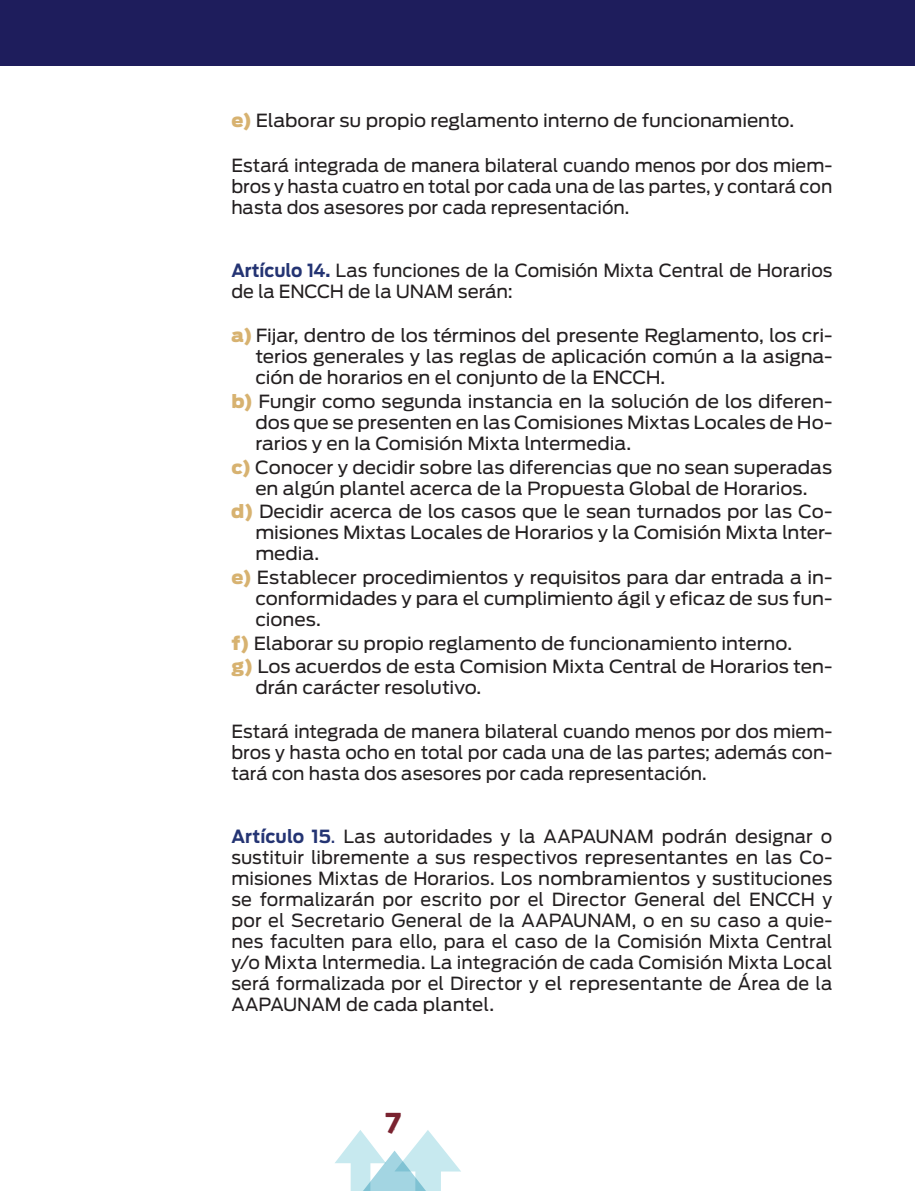
<style>
.page{position:relative;width:915px;height:1191px;background:#fff}
.page>*{position:absolute;margin:0;border:0;box-sizing:border-box;transform-origin:0 0}
.t1{font:700 30px "PF Square Sans Pro";color:#7a2330}
.t2{font:18px/21px "Antenna";letter-spacing:-.005em;color:#231f20;text-align:justify}
.t3{font:18px/21px "Antenna";letter-spacing:-.005em;color:#231f20;text-align:justify;scale:1.05 1}
.s1{font-weight:900;color:#d7b270}
.s2{font-weight:700;color:#243473}
.s3{color:#243473}
</style>
<div class="page">
<svg style="left:335px;top:1130px;width:126px;height:61px"></svg>
<div style="left:0;top:0;width:914px;height:66px;background:#1e1d5c"></div>
<p class="t3" style="left:231px;top:110px;width:537px"><span class="s1">e)</span> Elaborar su propio reglamento interno de funcionamiento.</p>
<p class="t2" style="left:231px;top:154px;width:602px">Estará integrada de manera bilateral cuando menos por dos miem&shy;bros y hasta cuatro en total por cada una de las partes, y contará con hasta dos asesores por cada representación.</p>
<p class="t2" style="left:231px;top:260px;width:602px"><span class="s2">Artículo 14.</span> Las funciones de Ia Comisión Mixta Central de Horarios de la ENCCH de la UNAM serán:</p>
<p class="t3" style="left:255px;top:325px;width:551px;text-indent:-24px"><span class="s1">a)</span> Fijar, dentro de los términos del presente Reglamento, los cri&shy;terios generales y las reglas de aplicación común a Ia asigna&shy;ción de horarios en el conjunto de la ENCCH.</p>
<p class="t3" style="left:255px;top:391px;width:551px;text-indent:-24px"><span class="s1">b)</span> Fungir como segunda instancia en Ia solución de los diferen&shy;dos que se presenten en las Comisiones Mixtas Locales de Ho&shy;rarios y en Ia Comisión Mixta lntermedia.</p>
<p class="t3" style="left:231px;top:457px;width:573px;text-align:center"><span class="s1">c)</span> Conocer y decidir sobre las diferencias que no sean superadas en algún plantel acerca de la Propuesta Global de Horarios.</p>
<p class="t3" style="left:255px;top:501px;width:551px;text-indent:-24px"><span class="s1">d)</span> Decidir acerca de los casos que le sean turnados por las Co&shy;misiones Mixtas Locales de Horarios y la Comisión Mixta lnter&shy;media.</p>
<p class="t3" style="left:255px;top:567px;width:551px;text-indent:-24px"><span class="s1">e)</span> Establecer procedimientos y requisitos para dar entrada a in&shy;conformidades y para el cumplimiento ágil y eficaz de sus fun&shy;ciones.</p>
<p class="t3" style="left:231px;top:631px;width:573px;line-height:23.5px"><span class="s1">f)</span> Elaborar su propio reglamento de funcionamiento interno.<br><span class="s1">g)</span> Los acuerdos de esta Comision Mixta Central de Horarios ten-</p>
<p class="t3" style="left:255px;top:677px;width:217px">drán carácter resolutivo.</p>
<p class="t2" style="left:231px;top:721px;width:602px">Estará integrada de manera bilateral cuando menos por dos miem&shy;bros y hasta ocho en total por cada una de las partes; además con&shy;tará con hasta dos asesores por cada representación.</p>
<p class="t2" style="left:231px;top:826px;width:602px"><span class="s2">Artículo 15</span><span class="s3">.</span> Las autoridades y la AAPAUNAM podrán designar o sustituir libremente a sus respectivos representantes en las Co&shy;misiones Mixtas de Horarios. Los nombramientos y sustituciones se formalizarán por escrito por el Director General del ENCCH y por el Secretario General de Ia AAPAUNAM, o en su caso a quie&shy;nes faculten para ello, para el caso de Ia Comisión Mixta Central y/o Mixta lntermedia. La integración de cada Comisión Mixta Local será formalizada por el Director y el representante de Área de la AAPAUNAM de cada plantel.</p>
<h1 class="t1" style="left:384px;top:1104px;width:19px">7</h1>
</div>
